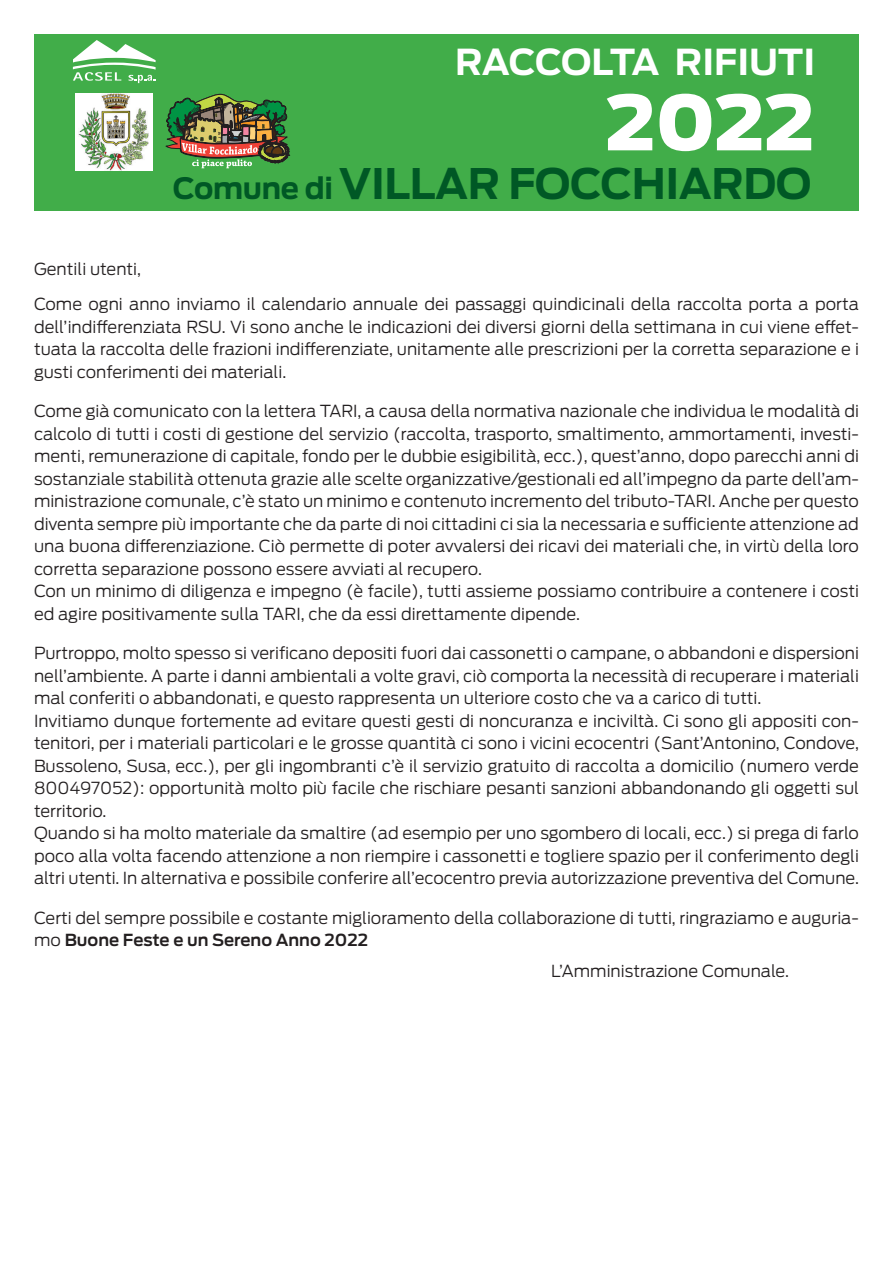
<style>
.page{position:relative;width:893px;height:1263px;background:#fff}
.page>*{position:absolute;margin:0;border:0;box-sizing:border-box;transform-origin:0 0}
.t1{font:900 75.3px "Ford Antenna";color:#fff}
.t2{font:700 41.85px "Ford Antenna";letter-spacing:-.01em;color:#005825}
.t3{font:700 35.55px "Ford Antenna";color:#fff}
.t4{font:300 16.5px/22.5px "Ford Antenna";color:#231f20}
.s1{font-size:29.25px}
.s2{font-weight:600}
</style>
<div class="page">
<div style="left:34px;top:34px;width:825px;height:176px;background:#41ad49"></div>
<svg style="left:73px;top:40px;width:83px;height:43px"></svg>
<div style="left:76px;top:94px;width:77px;height:77px;background:#fff"></div>
<img style="left:78px;top:94px;width:70px;height:77px">
<svg style="left:165px;top:93px;width:126px;height:75px"></svg>
<h3 class="t3" style="left:455px;top:30px;width:361px">RACCOLTA RIFIUTI</h3>
<h1 class="t1" style="left:606px;top:53px;width:211px">2022</h1>
<h2 class="t2" style="left:173px;top:146px;width:640px"><span class="s1">Comune di</span> VILLAR FOCCHIARDO</h2>
<p class="t4" style="left:34px;top:249px;width:826px;line-height:35.2px">Gentili utenti,<br>Come ogni anno inviamo il calendario annuale dei passaggi quindicinali della raccolta porta a porta</p>
<p class="t4" style="left:34px;top:313px;width:826px;text-align:justify">dell’indifferenziata RSU. Vi sono anche le indicazioni dei diversi giorni della settimana in cui viene effet&shy;tuata la raccolta delle frazioni indifferenziate, unitamente alle prescrizioni per la corretta separazione e i gusti conferimenti dei materiali.</p>
<p class="t4" style="left:34px;top:398px;width:826px">Come già comunicato con la lettera TARI, a causa della normativa nazionale che individua le modalità di calcolo di tutti i costi di gestione del servizio (raccolta, trasporto, smaltimento, ammortamenti, investi&shy;menti, remunerazione di capitale, fondo per le dubbie esigibilità, ecc.), quest’anno, dopo parecchi anni di sostanziale stabilità ottenuta grazie alle scelte organizzative/gestionali ed all’impegno da parte dell’am&shy;ministrazione comunale, c’è stato un minimo e contenuto incremento del tributo-TARI. Anche per questo diventa sempre più importante che da parte di noi cittadini ci sia la necessaria e sufficiente attenzione ad una buona differenziazione. Ciò permette di poter avvalersi dei ricavi dei materiali che, in virtù della loro corretta separazione possono essere avviati al recupero.<br>Con un minimo di diligenza e impegno (è facile), tutti assieme possiamo contribuire a contenere i costi ed agire positivamente sulla TARI, che da essi direttamente dipende.</p>
<p class="t4" style="left:34px;top:640px;width:827px">Purtroppo, molto spesso si verificano depositi fuori dai cassonetti o campane, o abbandoni e dispersioni nell’ambiente. A parte i danni ambientali a volte gravi, ciò comporta la necessità di recuperare i materiali mal conferiti o abbandonati, e questo rappresenta un ulteriore costo che va a carico di tutti.<br>Invitiamo dunque fortemente ad evitare questi gesti di noncuranza e inciviltà. Ci sono gli appositi con&shy;tenitori, per i materiali particolari e le grosse quantità ci sono i vicini ecocentri (Sant’Antonino, Condove, Bussoleno, Susa, ecc.), per gli ingombranti c’è il servizio gratuito di raccolta a domicilio (numero verde 800497052): opportunità molto più facile che rischiare pesanti sanzioni abbandonando gli oggetti sul territorio.<br>Quando si ha molto materiale da smaltire (ad esempio per uno sgombero di locali, ecc.) si prega di farlo poco alla volta facendo attenzione a non riempire i cassonetti e togliere spazio per il conferimento degli altri utenti. In alternativa e possibile conferire all’ecocentro previa autorizzazione preventiva del Comune.</p>
<p class="t4" style="left:34px;top:904px;width:826px">Certi del sempre possibile e costante miglioramento della collaborazione di tutti, ringraziamo e auguria&shy;mo <span class="s2">Buone Feste e un Sereno Anno 2022</span></p>
<p class="t4" style="left:551px;top:958px;width:239px">L’Amministrazione Comunale.</p>
</div>
